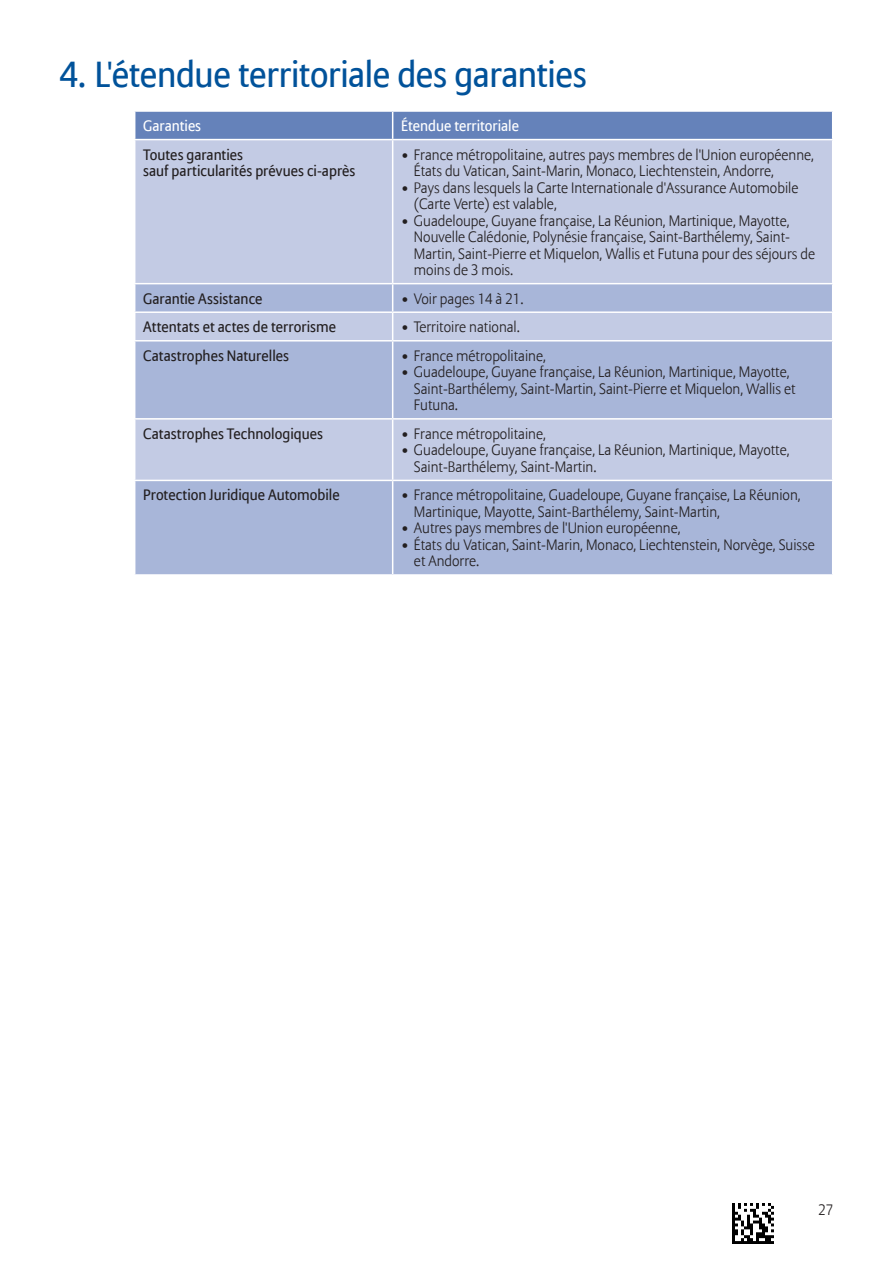
<style>
.page{position:relative;width:893px;height:1263px;background:#fff}
.page>*{position:absolute;margin:0;border:0;box-sizing:border-box;transform-origin:0 0}
.t1{font:36px "Allianz Sans";letter-spacing:-.01em;color:#01529a}
.t2{font:300 15px/16.5px "Allianz Sans";color:#231f20}
.Tablo_corps{font:15px "Allianz Sans";letter-spacing:.005em;color:#231f20}
.Tablo_entete{font:15px "Allianz Sans";color:#fff}
</style>
<div class="page">
<img style="left:733px;top:1203px;width:40px;height:41px">
<div style="left:135px;top:140px;width:697px;height:143px;background:#c3cbe4"></div>
<svg style="left:135px;top:284px;width:697px;height:290px;background:#b0bcdc"></svg>
<hr style="left:134px;top:311px;width:259px;height:2px;background:#fff">
<hr style="left:393px;top:311px;width:440px;height:2px;background:#fff">
<svg style="left:392px;top:284px;width:1px;height:56px"></svg>
<hr style="left:392px;top:140px;width:1px;height:143px;background:#fff">
<hr style="left:393px;top:340px;width:440px;height:1px;background:#fff">
<hr style="left:134px;top:340px;width:259px;height:1px;background:#fff">
<hr style="left:392px;top:341px;width:1px;height:77px;background:#fff">
<hr style="left:393px;top:418px;width:440px;height:2px;background:#fff">
<hr style="left:134px;top:418px;width:259px;height:2px;background:#fff">
<hr style="left:392px;top:420px;width:1px;height:60px;background:#fff">
<hr style="left:393px;top:480px;width:440px;height:1px;background:#fff">
<hr style="left:134px;top:480px;width:259px;height:1px;background:#fff">
<hr style="left:392px;top:481px;width:1px;height:93px;background:#fff">
<svg style="left:135px;top:111px;width:698px;height:29px;background:#6c88bd"></svg>
<hr style="left:393px;top:139px;width:440px;height:1px;background:#fff">
<p class="t1" style="left:60px;top:53px;width:529px">4. L'étendue territoriale des garanties</p>
<p class="Tablo_entete" style="left:143px;top:117px;width:59px">Garanties</p>
<p class="Tablo_entete" style="left:401px;top:117px;width:119px">Étendue territoriale</p>
<p class="Tablo_corps" style="left:143px;top:145px;width:101px">Toutes garanties</p>
<p class="Tablo_corps" style="left:143px;top:162px;width:214px">sauf particularités prévues ci-après</p>
<p class="t2" style="left:414px;top:147px;width:402px;text-indent:-13px">• France métropolitaine, autres pays membres de l'Union européenne,<br>États du Vatican, Saint-Marin, Monaco, Liechtenstein, Andorre,</p>
<p class="t2" style="left:414px;top:180px;width:386px;text-indent:-13px">• Pays dans lesquels la Carte Internationale d'Assurance Automobile (Carte Verte) est valable,</p>
<p class="t2" style="left:414px;top:213px;width:403px;text-indent:-13px">• Guadeloupe, Guyane française, La Réunion, Martinique, Mayotte, Nouvelle Calédonie, Polynésie française, Saint-Barthélemy, Saint-Martin, Saint-Pierre et Miquelon, Wallis et Futuna pour des séjours de moins de 3 mois.</p>
<p class="Tablo_corps" style="left:143px;top:289px;width:121px">Garantie Assistance</p>
<p class="t2" style="left:401px;top:291px;width:124px">• Voir pages 14 à 21.</p>
<p class="Tablo_corps" style="left:143px;top:318px;width:194px">Attentats et actes de terrorisme</p>
<p class="t2" style="left:401px;top:319px;width:120px">• Territoire national.</p>
<p class="Tablo_corps" style="left:143px;top:347px;width:147px">Catastrophes Naturelles</p>
<p class="t2" style="left:401px;top:348px;width:146px">• France métropolitaine,</p>
<p class="t2" style="left:414px;top:364px;width:383px;text-indent:-13px">• Guadeloupe, Guyane française, La Réunion, Martinique, Mayotte,<br>Saint-Barthélemy, Saint-Martin, Saint-Pierre et Miquelon, Wallis et<br>Futuna.</p>
<p class="Tablo_corps" style="left:143px;top:425px;width:181px">Catastrophes Technologiques</p>
<p class="t2" style="left:401px;top:426px;width:146px">• France métropolitaine,</p>
<p class="t2" style="left:414px;top:443px;width:377px;text-indent:-13px">• Guadeloupe, Guyane française, La Réunion, Martinique, Mayotte,<br>Saint-Barthélemy, Saint-Martin.</p>
<p class="Tablo_corps" style="left:143px;top:486px;width:198px">Protection Juridique Automobile</p>
<p class="t2" style="left:414px;top:488px;width:388px;text-indent:-13px">• France métropolitaine, Guadeloupe, Guyane française, La Réunion,<br>Martinique, Mayotte, Saint-Barthélemy, Saint-Martin,</p>
<p class="t2" style="left:401px;top:521px;width:281px">• Autres pays membres de l'Union européenne,</p>
<p class="t2" style="left:414px;top:537px;width:403px;text-indent:-13px">• États du Vatican, Saint-Marin, Monaco, Liechtenstein, Norvège, Suisse et Andorre.</p>
<p class="t2" style="left:818px;top:1202px;width:16px">27</p>
</div>
